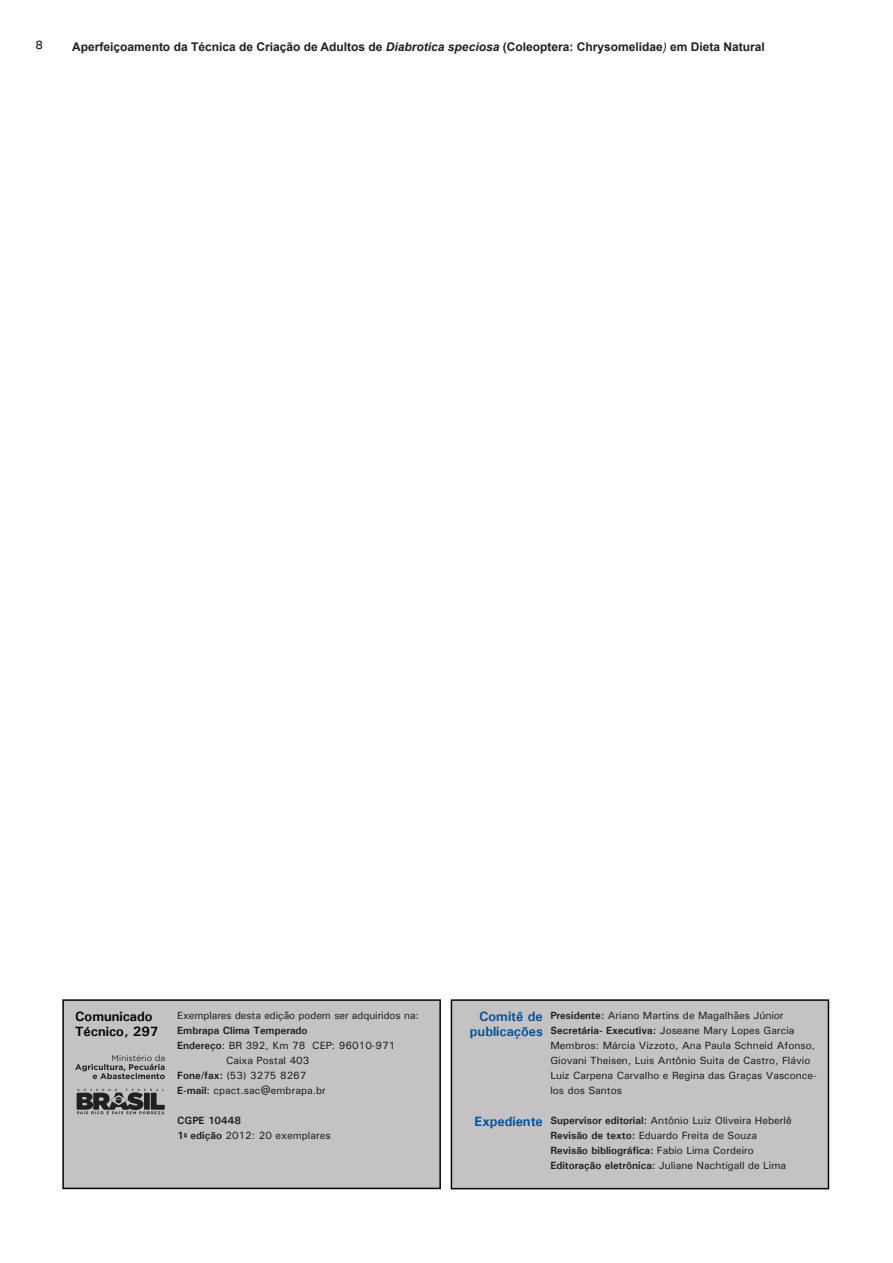
<style>
.page{position:relative;width:893px;height:1263px;background:#fff}
.page>*{position:absolute;margin:0;border:0;box-sizing:border-box;transform-origin:0 0}
.t1{font:700 13.5px/15px "Univers";color:#01519b;text-align:right}
.t2{font:700 13.5px/15px "Univers";color:#000}
.t3{font:700 12px "Arial";color:#231f20}
.t4{font:12px "Univers";color:#040503}
.t5{font:10.5px/15px "Univers";color:#231f20}
.t6{font:700 10.5px "Univers";color:#231f20}
.s1{font-style:italic}
.s2{font-weight:400;font-style:italic}
.s3{font-weight:700}
</style>
<div class="page">
<div style="left:451px;top:999px;width:378px;height:190px;background:#c4c2c3;border:2px solid #040503"></div>
<div style="left:62px;top:999px;width:379px;height:190px;background:#c4c2c3;border:2px solid #040503"></div>
<svg style="left:75px;top:1055px;width:90px;height:24px"></svg>
<svg style="left:77px;top:1089px;width:88px;height:25px"></svg>
<p class="t4" style="left:35px;top:37px;width:9px">8</p>
<p class="t3" style="left:72px;top:39px;width:694px">Aperfeiçoamento da Técnica de Criação de Adultos de <span class="s1">Diabrotica speciosa</span> (Coleoptera: Chrysomelidae<span class="s2">)</span> em Dieta Natural</p>
<p class="t2" style="left:75px;top:1009px;width:85px">Comunicado<br>Técnico, 297</p>
<p class="t5" style="left:177px;top:1008px;width:243px">Exemplares desta edição podem ser adquiridos na:</p>
<p class="t6" style="left:177px;top:1024px;width:132px">Embrapa Clima Temperado</p>
<p class="t5" style="left:177px;top:1038px;width:219px"><span class="s3">Endereço</span>: BR 392, Km 78 CEP: 96010-971</p>
<p class="t5" style="left:226px;top:1053px;width:85px">Caixa Postal 403</p>
<p class="t5" style="left:177px;top:1068px;width:131px"><span class="s3">Fone/fax:</span> (53) 3275 8267</p>
<p class="t5" style="left:177px;top:1083px;width:150px"><span class="s3">E-mail</span>: cpact.sac@embrapa.br</p>
<p class="t5" style="left:177px;top:1113px;width:155px"><span class="s3">CGPE 10448<br>1</span><sup>a</sup> <span class="s3">edição</span> 2012: 20 exemplares</p>
<p class="t1" style="left:470px;top:1009px;width:74px">Comitê de publicações</p>
<p class="t1" style="left:475px;top:1114px;width:70px">Expediente</p>
<p class="t5" style="left:550px;top:1008px;width:268px"><span class="s3">Presidente:</span> Ariano Martins de Magalhães Júnior <span class="s3">Secretária- Executiva:</span> Joseane Mary Lopes Garcia Membros: Márcia Vizzoto, Ana Paula Schneid Afonso, Giovani Theisen, Luis Antônio Suita de Castro, Flávio Luiz Carpena Carvalho e Regina das Graças Vasconce&shy;los dos Santos</p>
<p class="t5" style="left:550px;top:1113px;width:243px"><span class="s3">Supervisor editorial:</span> Antônio Luiz Oliveira Heberlê <span class="s3">Revisão de texto:</span> Eduardo Freita de Souza <span class="s3">Revisão bibliográfica:</span> Fabio Lima Cordeiro <span class="s3">Editoração eletrônica:</span> Juliane Nachtigall de Lima</p>
</div>
